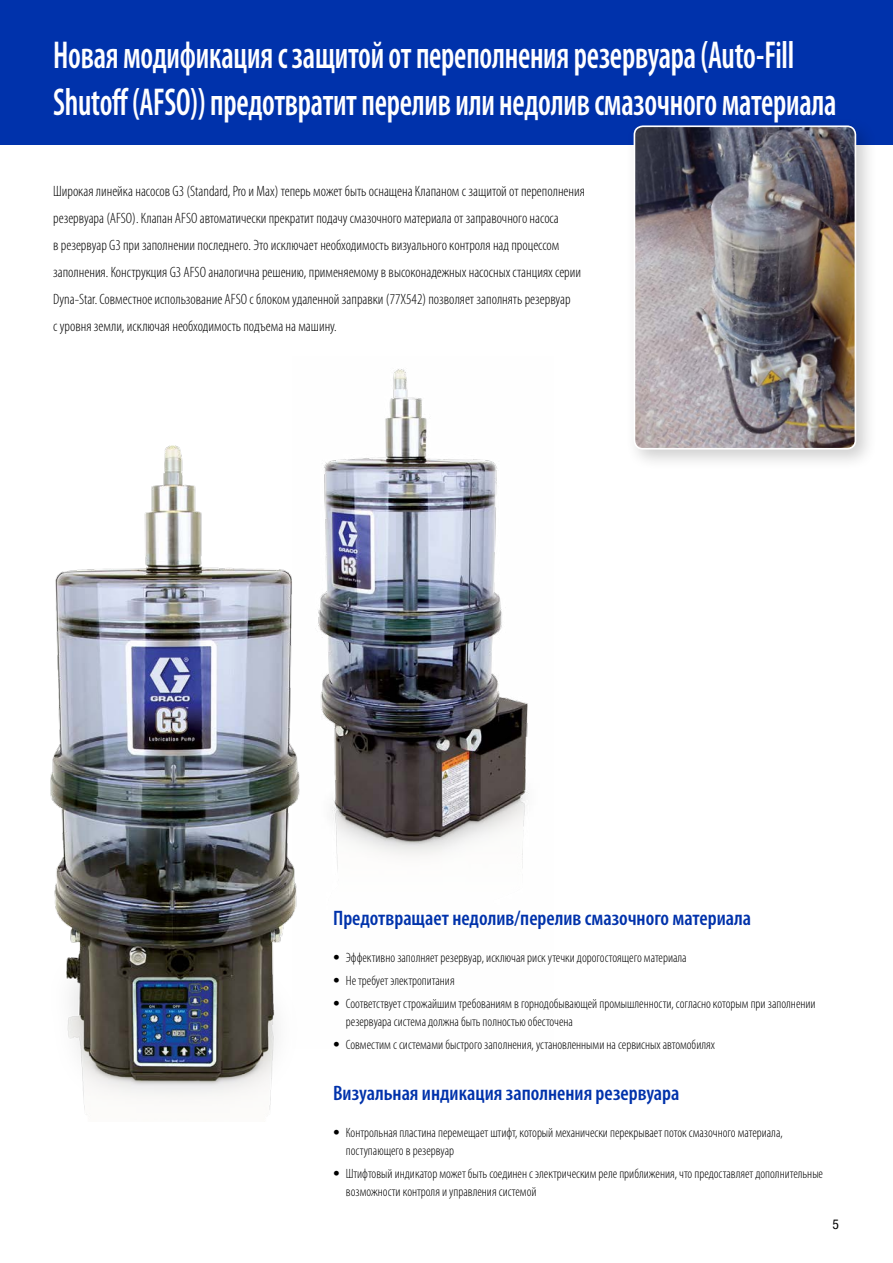
<style>
.page{position:relative;width:893px;height:1263px;background:#fff}
.page>*{position:absolute;margin:0;border:0;box-sizing:border-box;transform-origin:0 0}
.t1{font:600 condensed 39px/46.8px "Myriad Pro";letter-spacing:-.01em;color:#fff;scale:.8 1}
.t2{font:600 condensed 21px "Myriad Pro";color:#0032ab}
.t3{font:300 condensed 15px/27px "Myriad Pro";color:#000}
.t4{font:300 condensed 13.5px/18px "Myriad Pro";color:#000}
.t5{font:condensed 13.5px "Helvetica Neue LT Std";color:#000}
.s1{font-family:"Helvetica Neue LT Std"}
</style>
<div class="page">
<div style="left:0;top:0;width:893px;height:145px;background:#0032ab"></div>
<div style="left:625px;top:117px;width:253px;height:355px;background:#000;opacity:.2"></div>
<img style="left:634px;top:126px;width:221px;height:323px">
<div style="left:634px;top:125px;width:222px;height:325px;border:2px solid #fff;border-radius:9px"></div>
<img style="left:50px;top:445px;width:242px;height:665px">
<img style="left:292px;top:369px;width:237px;height:547px">
<h1 class="t1" style="left:53px;top:31px;width:981px">Новая модификация с защитой от переполнения резервуара (Auto-Fill<br>Shutoff (AFSO)) предотвратит перелив или недолив смазочного материала</h1>
<p class="t3" style="left:53px;top:178px;width:533px">Широкая линейка насосов G3 (Standard, Pro и Max) теперь может быть оснащена Клапаном с защитой от переполнения резервуара (AFSO). Клапан AFSO автоматически прекратит подачу смазочного материала от заправочного насоса<br>в резервуар G3 при заполнении последнего. Это исключает необходимость визуального контроля над процессом заполнения. Конструкция G3 AFSO аналогична решению, применяемому в высоконадежных насосных станциях серии Dyna-Star. Совместное использование AFSO с блоком удаленной заправки (77X542) позволяет заполнять резервуар<br>с уровня земли, исключая необходимость подъема на машину.</p>
<h2 class="t2" style="left:333px;top:905px;width:419px">Предотвращает недолив/перелив смазочного материала</h2>
<p class="t4" style="left:333px;top:948px;width:355px"><span class="s1">•</span> Эффективно заполняет резервуар, исключая риск утечки дорогостоящего материала</p>
<p class="t4" style="left:333px;top:971px;width:123px"><span class="s1">•</span> Не требует электропитания</p>
<p class="t4" style="left:346px;top:994px;width:471px;text-indent:-13px"><span class="s1">•</span> Соответствует строжайшим требованиям в горнодобывающей промышленности, согласно которым при заполнении резервуара система должна быть полностью обесточена</p>
<p class="t4" style="left:333px;top:1035px;width:383px"><span class="s1">•</span> Совместим с системами быстрого заполнения, установленными на сервисных автомобилях</p>
<h2 class="t2" style="left:333px;top:1080px;width:348px">Визуальная индикация заполнения резервуара</h2>
<p class="t4" style="left:346px;top:1123px;width:438px;text-indent:-13px"><span class="s1">•</span> Контрольная пластина перемещает штифт, который механически перекрывает поток смазочного материала, поступающего в резервуар</p>
<p class="t4" style="left:346px;top:1164px;width:479px;text-indent:-13px"><span class="s1">•</span> Штифтовый индикатор может быть соединен с электрическим реле приближения, что предоставляет дополнительные возможности контроля и управления системой</p>
<p class="t5" style="left:833px;top:1216px;width:8px">5</p>
</div>
